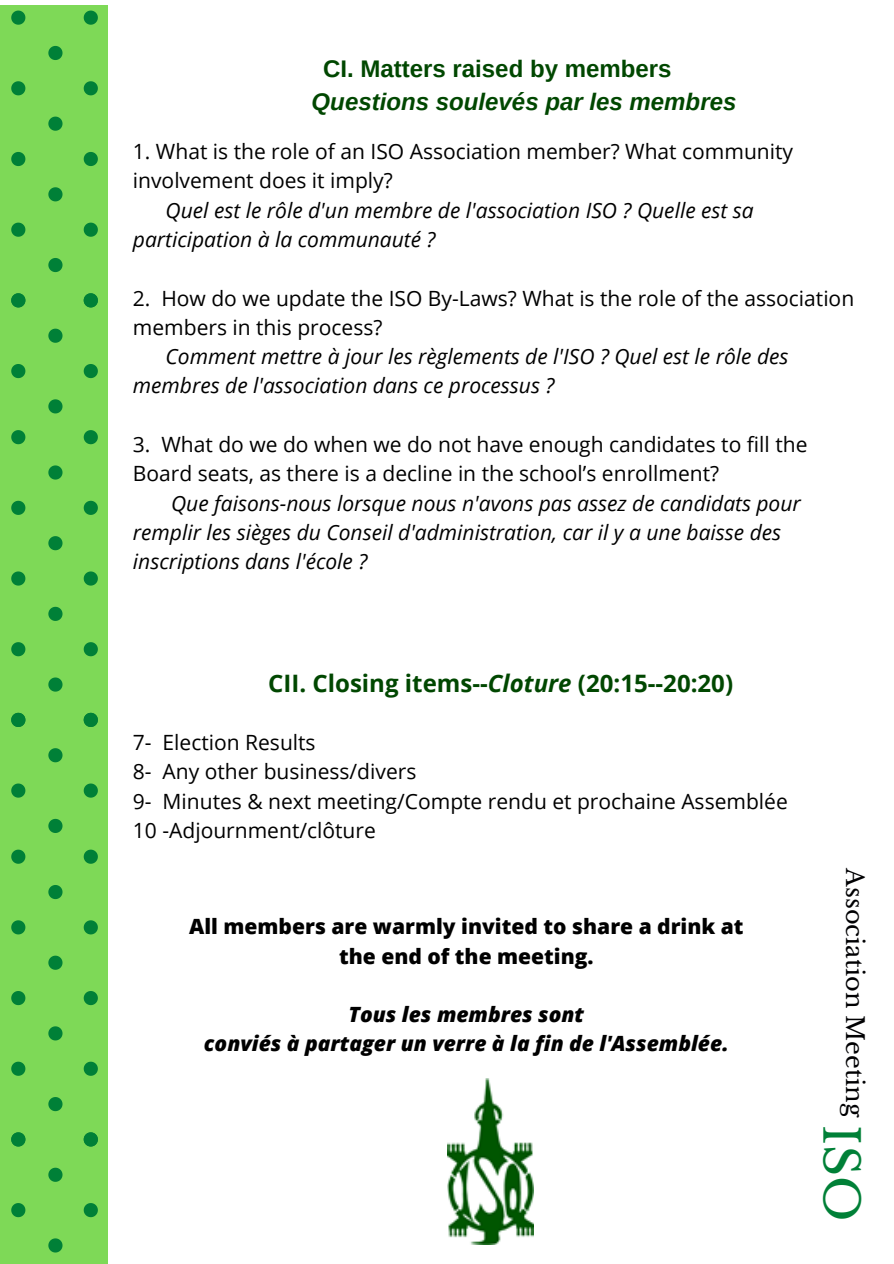
<style>
.page{position:relative;width:894px;height:1264px;background:#fff}
.page>*{position:absolute;margin:0;border:0;box-sizing:border-box;transform-origin:0 0}
.t1{font:48px "Libre Baskerville";color:#008037}
.t2{font:700 24px "Open Sans";color:#004700}
.t3{font:italic 700 24px "Arimo";color:#004700}
.t4{font:700 24px "Arimo";color:#004700}
.t5{font:24px "Libre Baskerville";color:#010103}
.t6{font:21px/29.2px "Open Sans";color:#000}
.t7{font:italic 21px/29.2px "Open Sans";color:#000}
.t8{font:italic 800 21px/29.2px "Open Sans";color:#000;text-align:center}
.t9{font:800 21px/29.2px "Open Sans";color:#000;text-align:center}
.s1{font-style:italic}
</style>
<div class="page">
<div style="left:0;top:6px;width:108px;height:421px;background:#7ed957"></div>
<div style="left:0;top:844px;width:108px;height:419px;background:#7ed957"></div>
<div style="left:0;top:425px;width:108px;height:421px;background:#7ed957"></div>
<svg style="left:84px;top:11px;width:14px;height:14px"></svg>
<svg style="left:11px;top:11px;width:14px;height:14px"></svg>
<svg style="left:48px;top:46px;width:14px;height:14px"></svg>
<svg style="left:84px;top:81px;width:14px;height:14px"></svg>
<svg style="left:11px;top:81px;width:14px;height:14px"></svg>
<svg style="left:48px;top:117px;width:14px;height:14px"></svg>
<svg style="left:84px;top:152px;width:14px;height:14px"></svg>
<svg style="left:11px;top:152px;width:14px;height:14px"></svg>
<svg style="left:48px;top:187px;width:14px;height:14px"></svg>
<svg style="left:84px;top:223px;width:14px;height:14px"></svg>
<svg style="left:11px;top:223px;width:14px;height:14px"></svg>
<svg style="left:48px;top:258px;width:14px;height:14px"></svg>
<svg style="left:84px;top:293px;width:14px;height:14px"></svg>
<svg style="left:11px;top:293px;width:14px;height:14px"></svg>
<svg style="left:48px;top:328px;width:14px;height:15px"></svg>
<svg style="left:84px;top:364px;width:14px;height:14px"></svg>
<svg style="left:11px;top:364px;width:14px;height:14px"></svg>
<svg style="left:48px;top:399px;width:14px;height:14px"></svg>
<svg style="left:84px;top:849px;width:14px;height:14px"></svg>
<svg style="left:11px;top:849px;width:14px;height:14px"></svg>
<svg style="left:48px;top:885px;width:14px;height:14px"></svg>
<svg style="left:84px;top:920px;width:14px;height:14px"></svg>
<svg style="left:11px;top:920px;width:14px;height:14px"></svg>
<svg style="left:48px;top:955px;width:14px;height:14px"></svg>
<svg style="left:84px;top:991px;width:14px;height:14px"></svg>
<svg style="left:11px;top:991px;width:14px;height:14px"></svg>
<svg style="left:48px;top:1026px;width:14px;height:14px"></svg>
<svg style="left:84px;top:1061px;width:14px;height:14px"></svg>
<svg style="left:11px;top:1061px;width:14px;height:14px"></svg>
<svg style="left:48px;top:1097px;width:14px;height:14px"></svg>
<svg style="left:84px;top:1132px;width:14px;height:14px"></svg>
<svg style="left:11px;top:1132px;width:14px;height:14px"></svg>
<svg style="left:48px;top:1167px;width:14px;height:14px"></svg>
<svg style="left:84px;top:1203px;width:14px;height:14px"></svg>
<svg style="left:11px;top:1203px;width:14px;height:14px"></svg>
<svg style="left:48px;top:1238px;width:14px;height:14px"></svg>
<svg style="left:84px;top:430px;width:14px;height:14px"></svg>
<svg style="left:11px;top:430px;width:14px;height:14px"></svg>
<svg style="left:48px;top:465px;width:14px;height:14px"></svg>
<svg style="left:84px;top:501px;width:14px;height:14px"></svg>
<svg style="left:11px;top:501px;width:14px;height:14px"></svg>
<svg style="left:48px;top:536px;width:14px;height:14px"></svg>
<svg style="left:84px;top:571px;width:14px;height:14px"></svg>
<svg style="left:11px;top:571px;width:14px;height:14px"></svg>
<svg style="left:48px;top:607px;width:14px;height:14px"></svg>
<svg style="left:84px;top:642px;width:14px;height:14px"></svg>
<svg style="left:11px;top:642px;width:14px;height:14px"></svg>
<svg style="left:48px;top:677px;width:14px;height:14px"></svg>
<svg style="left:84px;top:712px;width:14px;height:15px"></svg>
<svg style="left:11px;top:712px;width:14px;height:15px"></svg>
<svg style="left:48px;top:748px;width:14px;height:14px"></svg>
<svg style="left:84px;top:783px;width:14px;height:14px"></svg>
<svg style="left:11px;top:783px;width:14px;height:14px"></svg>
<svg style="left:48px;top:818px;width:14px;height:15px"></svg>
<img style="left:447px;top:1078px;width:87px;height:166px">
<p class="t4" style="left:323px;top:55px;width:350px">CI. Matters raised by members</p>
<p class="t3" style="left:311px;top:88px;width:426px">Questions soulevés par les membres</p>
<p class="t6" style="left:133px;top:136px;width:661px">1. What is the role of an ISO Association member? What community involvement does it imply?</p>
<p class="t7" style="left:133px;top:195px;width:622px;text-indent:33px">Quel est le rôle d'un membre de l'association ISO ? Quelle est sa participation à la communauté ?</p>
<p class="t6" style="left:133px;top:283px;width:722px">2. How do we update the ISO By-Laws? What is the role of the association members in this process?</p>
<p class="t7" style="left:133px;top:341px;width:657px;text-indent:33px">Comment mettre à jour les règlements de l'ISO ? Quel est le rôle des membres de l'association dans ce processus ?</p>
<p class="t6" style="left:133px;top:429px;width:676px">3. What do we do when we do not have enough candidates to fill the<br>Board seats, as there is a decline in the school’s enrollment?</p>
<p class="t7" style="left:133px;top:488px;width:669px;text-indent:38px">Que faisons-nous lorsque nous n'avons pas assez de candidats pour remplir les sièges du Conseil d'administration, car il y a une baisse des inscriptions dans l'école ?</p>
<p class="t2" style="left:268px;top:666px;width:466px">CII. Closing items--<span class="s1">Cloture</span> (20:15--20:20)</p>
<p class="t6" style="left:133px;top:727px;width:656px">7- Election Results<br>8- Any other business/divers<br>9- Minutes &amp; next meeting/Compte rendu et prochaine Assemblée 10 -Adjournment/clôture</p>
<p class="t9" style="left:189px;top:911px;width:555px">All members are warmly invited to share a drink at the end of the meeting.</p>
<p class="t8" style="left:204px;top:999px;width:526px">Tous les membres sont<br>conviés à partager un verre à la fin de l'Assemblée.</p>
<p class="t5" style="left:869px;top:868px;width:250px;rotate:90deg">Association Meeting</p>
<h1 class="t1" style="left:870px;top:1124px;width:98px;rotate:90deg">ISO</h1>
</div>
